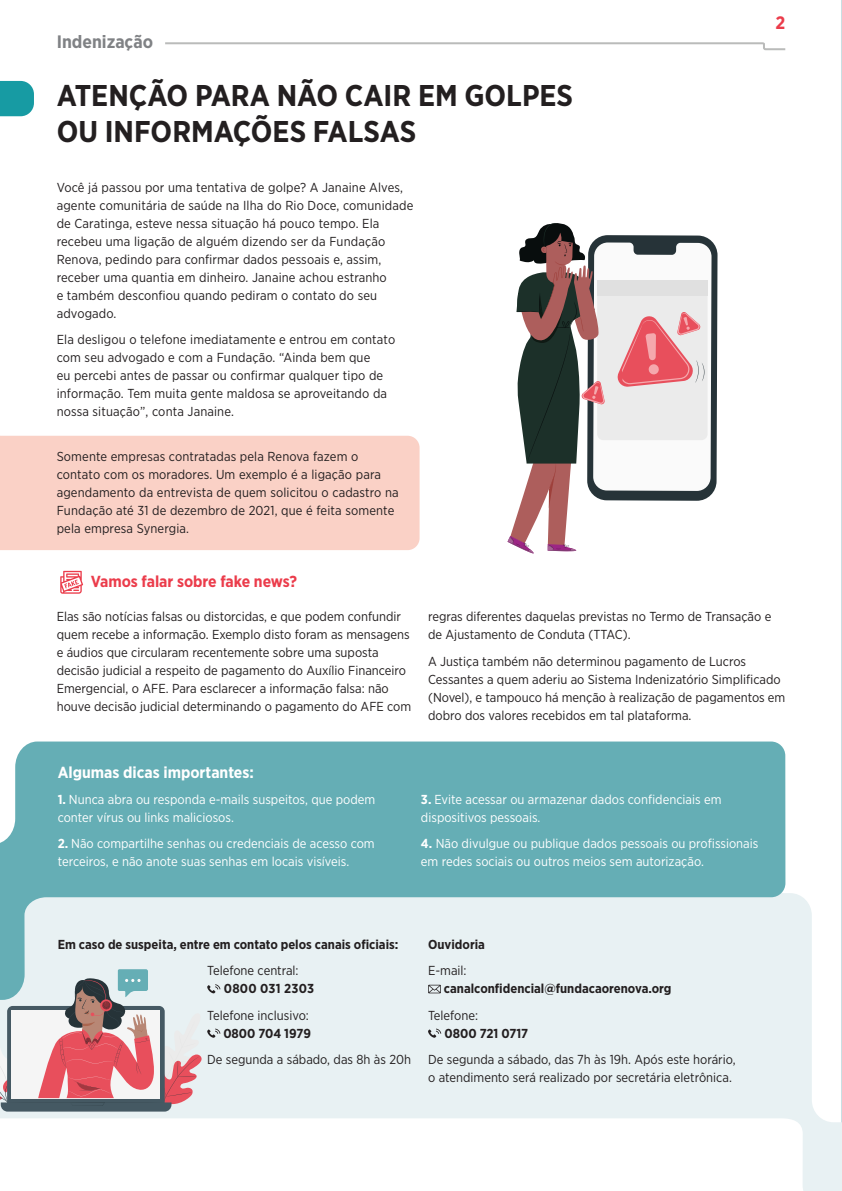
<style>
.page{position:relative;width:842px;height:1191px;background:#fff}
.page>*{position:absolute;margin:0;border:0;box-sizing:border-box;transform-origin:0 0}
.t1{font:700 30px/36px "Gotham Narrow";color:#231f20}
.t2{font:700 18px "Gotham Narrow";color:#808285}
.t3{font:700 18px "Gotham Narrow";color:#eb3c4b}
.t4{font:700 16px "Gotham Narrow";color:#eb3c4b}
.Corpo{font:700 16px "Gotham Narrow";color:#fff}
.Corpo-2{font:13px/18px "Gotham Narrow";color:#231f20}
.Corpo-3{font:13px/18px "Gotham Narrow";color:#fff}
.Corpo-4{font:700 13px "Gotham Narrow";color:#231f20}
.Corpo-5{font:700 13px "Gotham Narrow";letter-spacing:.02em;color:#231f20}
.s1{font-weight:700}
</style>
<div class="page">
<hr style="left:841px;top:0;width:1px;height:1191px;background:#c9dfe3">
<svg style="left:507px;top:223px;width:210px;height:331px"></svg>
<div style="left:0;top:435px;width:420px;height:115px;background:#fad1c6"></div>
<svg style="left:165px;top:42px;width:621px;height:9px"></svg>
<svg style="left:0;top:81px;width:34px;height:35px"></svg>
<svg style="left:0;top:893px;width:842px;height:298px;fill:#e8f1f3"></svg>
<svg style="left:0;top:741px;width:785px;height:259px;background:#96c7cc"></svg>
<svg style="left:428px;top:984px;width:13px;height:9px"></svg>
<svg style="left:428px;top:1028px;width:13px;height:9px"></svg>
<svg style="left:60px;top:571px;width:23px;height:22px"></svg>
<svg style="left:0;top:969px;width:220px;height:142px"></svg>
<p class="t2" style="left:57px;top:30px;width:98px">Indenização</p>
<p class="t1" style="left:57px;top:77px;width:518px">ATENÇÃO PARA NÃO CAIR EM GOLPES<br>OU INFORMAÇÕES FALSAS</p>
<p class="Corpo-2" style="left:57px;top:178px;width:358px">Você já passou por uma tentativa de golpe? A Janaine Alves, agente comunitária de saúde na Ilha do Rio Doce, comunidade de Caratinga, esteve nessa situação há pouco tempo. Ela recebeu uma ligação de alguém dizendo ser da Fundação Renova, pedindo para confirmar dados pessoais e, assim, receber uma quantia em dinheiro. Janaine achou estranho<br>e também desconfiou quando pediram o contato do seu advogado.</p>
<p class="Corpo-2" style="left:57px;top:330px;width:340px">Ela desligou o telefone imediatamente e entrou em contato com seu advogado e com a Fundação. “Ainda bem que<br>eu percebi antes de passar ou confirmar qualquer tipo de informação. Tem muita gente maldosa se aproveitando da nossa situação”, conta Janaine.</p>
<p class="Corpo-2" style="left:57px;top:447px;width:344px">Somente empresas contratadas pela Renova fazem o contato com os moradores. Um exemplo é a ligação para agendamento da entrevista de quem solicitou o cadastro na Fundação até 31 de dezembro de 2021, que é feita somente pela empresa Synergia.</p>
<p class="t4" style="left:91px;top:571px;width:208px">Vamos falar sobre fake news?</p>
<p class="t3" style="left:775px;top:11px;width:11px">2</p>
<p class="Corpo-2" style="left:57px;top:607px;width:356px">Elas são notícias falsas ou distorcidas, e que podem confundir quem recebe a informação. Exemplo disto foram as mensagens e áudios que circularam recentemente sobre uma suposta decisão judicial a respeito de pagamento do Auxílio Financeiro Emergencial, o AFE. Para esclarecer a informação falsa: não houve decisão judicial determinando o pagamento do AFE com</p>
<p class="Corpo-2" style="left:428px;top:607px;width:345px">regras diferentes daquelas previstas no Termo de Transação e de Ajustamento de Conduta (TTAC).</p>
<p class="Corpo-2" style="left:428px;top:651px;width:359px">A Justiça também não determinou pagamento de Lucros Cessantes a quem aderiu ao Sistema Indenizatório Simplificado (Novel), e tampouco há menção à realização de pagamentos em dobro dos valores recebidos em tal plataforma.</p>
<p class="Corpo" style="left:58px;top:761px;width:198px">Algumas dicas importantes:</p>
<p class="Corpo-3" style="left:58px;top:790px;width:319px"><span class="s1">1.</span> Nunca abra ou responda e-mails suspeitos, que podem conter vírus ou links maliciosos.</p>
<p class="Corpo-3" style="left:58px;top:834px;width:319px"><span class="s1">2.</span> Não compartilhe senhas ou credenciais de acesso com terceiros, e não anote suas senhas em locais visíveis.</p>
<p class="Corpo-3" style="left:421px;top:790px;width:302px"><span class="s1">3.</span> Evite acessar ou armazenar dados confidenciais em dispositivos pessoais.</p>
<p class="Corpo-3" style="left:421px;top:834px;width:339px"><span class="s1">4.</span> Não divulgue ou publique dados pessoais ou profissionais em redes sociais ou outros meios sem autorização.</p>
<p class="Corpo-4" style="left:58px;top:936px;width:342px">Em caso de suspeita, entre em contato pelos canais oficiais:</p>
<p class="Corpo-2" style="left:207px;top:961px;width:93px">Telefone central:</p>
<p class="Corpo-5" style="left:224px;top:980px;width:92px">0800 031 2303</p>
<p class="Corpo-2" style="left:207px;top:1006px;width:103px">Telefone inclusivo:</p>
<p class="Corpo-4" style="left:223px;top:1024px;width:89px">0800 704 1979</p>
<p class="Corpo-2" style="left:207px;top:1050px;width:205px">De segunda a sábado, das 8h às 20h</p>
<p class="Corpo-4" style="left:428px;top:936px;width:58px">Ouvidoria</p>
<p class="Corpo-2" style="left:428px;top:961px;width:40px">E-mail:</p>
<p class="Corpo-4" style="left:444px;top:980px;width:229px">canalconfidencial@fundacaorenova.org</p>
<p class="Corpo-2" style="left:428px;top:1006px;width:52px">Telefone:</p>
<p class="Corpo-4" style="left:445px;top:1024px;width:85px">0800 721 0717</p>
<p class="Corpo-2" style="left:428px;top:1050px;width:309px">De segunda a sábado, das 7h às 19h. Após este horário, o atendimento será realizado por secretária eletrônica.</p>
</div>
